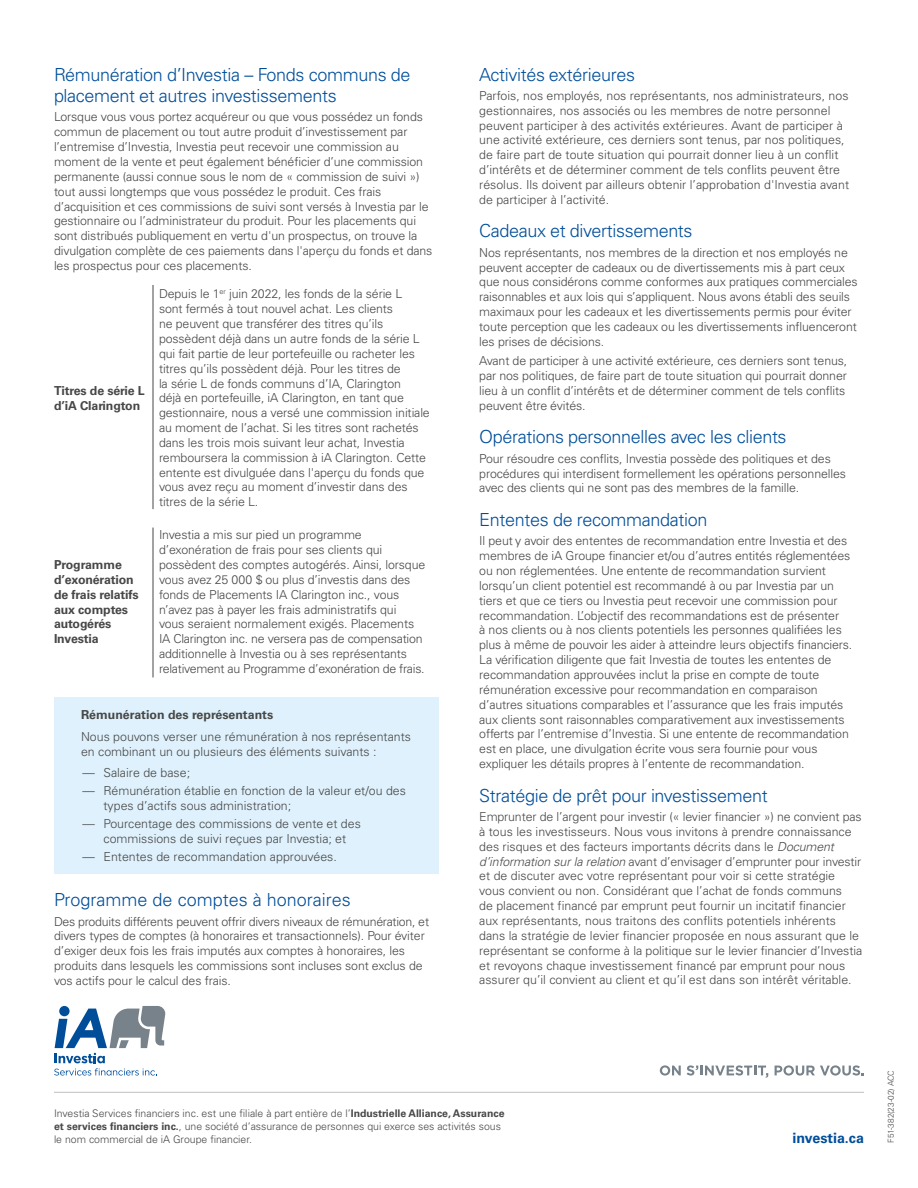
<style>
.page{position:relative;width:918px;height:1188px;background:#fff}
.page>*{position:absolute;margin:0;border:0;box-sizing:border-box;transform-origin:0 0}
.t1{font:300 18px/21.6px "Univers LT Pro 45";letter-spacing:-.02em;color:#004e9a}
.t2{font:300 18px "Univers LT Pro 45";color:#004e9a}
.t3{font:700 14.25px "Univers LT Pro 65";color:#004e9a}
.P_Encadre{font:300 12.3px/14.9px "Univers LT Pro 45";letter-spacing:-.01em;color:#474747}
.H3_Encadre{font:700 12.3px/14.9px "Univers LT Pro 65";letter-spacing:-.01em;color:#474747}
.t4{font:300 10.5px/12.8px "Univers LT Pro 45";color:#474747}
.t5{font:300 8.25px "Univers LT Pro 45";color:#474747}
.s1{font-style:italic}
.s2{font-family:"Univers LT Pro 65";font-weight:700}
</style>
<div class="page">
<svg style="left:54px;top:1006px;width:111px;height:70px"></svg>
<hr style="left:54px;top:1092px;width:810px;height:1px;background:#bfc0c1">
<svg style="left:660px;top:1065px;width:21px;height:11px"></svg>
<svg style="left:687px;top:1065px;width:81px;height:13px"></svg>
<svg style="left:775px;top:1065px;width:89px;height:11px"></svg>
<div style="left:54px;top:697px;width:385px;height:36px;background:#dff1fc"></div>
<div style="left:54px;top:718px;width:385px;height:51px;background:#dff1fc"></div>
<div style="left:54px;top:759px;width:385px;height:78px;background:#dff1fc"></div>
<div style="left:54px;top:792px;width:385px;height:78px;background:#dff1fc"></div>
<div style="left:54px;top:838px;width:385px;height:36px;background:#dff1fc"></div>
<hr style="left:153px;top:285px;width:1px;height:224px;background:#474747">
<hr style="left:153px;top:527px;width:1px;height:150px;background:#474747">
<h2 class="t1" style="left:54px;top:63px;width:358px">Rémunération d’Investia – Fonds communs de placement et autres investissements</h2>
<p class="P_Encadre" style="left:54px;top:109px;width:380px">Lorsque vous vous portez acquéreur ou que vous possédez un fonds commun de placement ou tout autre produit d’investissement par l’entremise d’Investia, Investia peut recevoir une commission au moment de la vente et peut également bénéficier d’une commission permanente (aussi connue sous le nom de « commission de suivi ») tout aussi longtemps que vous possédez le produit. Ces frais d’acquisition et ces commissions de suivi sont versés à Investia par le gestionnaire ou l’administrateur du produit. Pour les placements qui sont distribués publiquement en vertu d'un prospectus, on trouve la divulgation complète de ces paiements dans l'aperçu du fonds et dans les prospectus pour ces placements.</p>
<h3 class="H3_Encadre" style="left:54px;top:383px;width:92px">Titres de série L d’iA Clarington</h3>
<p class="P_Encadre" style="left:159px;top:286px;width:272px">Depuis le 1<sup>er</sup> juin 2022, les fonds de la série L<br>sont fermés à tout nouvel achat. Les clients<br>ne peuvent que transférer des titres qu’ils possèdent déjà dans un autre fonds de la série L qui fait partie de leur portefeuille ou racheter les titres qu’ils possèdent déjà. Pour les titres de<br>la série L de fonds communs d’IA, Clarington<br>déjà en portefeuille, iA Clarington, en tant que gestionnaire, nous a versé une commission initiale au moment de l’achat. Si les titres sont rachetés dans les trois mois suivant leur achat, Investia remboursera la commission à iA Clarington. Cette entente est divulguée dans l'aperçu du fonds que vous avez reçu au moment d’investir dans des titres de la série L.</p>
<p class="P_Encadre" style="left:159px;top:527px;width:268px">Investia a mis sur pied un programme d’exonération de frais pour ses clients qui possèdent des comptes autogérés. Ainsi, lorsque vous avez 25 000 $ ou plus d’investis dans des fonds de Placements IA Clarington inc., vous n’avez pas à payer les frais administratifs qui<br>vous seraient normalement exigés. Placements IA Clarington inc. ne versera pas de compensation additionnelle à Investia ou à ses représentants relativement au Programme d’exonération de frais.</p>
<h3 class="H3_Encadre" style="left:81px;top:707px;width:194px">Rémunération des représentants</h3>
<p class="P_Encadre" style="left:81px;top:729px;width:332px">Nous pouvons verser une rémunération à nos représentants en combinant un ou plusieurs des éléments suivants :</p>
<p class="P_Encadre" style="left:82px;top:765px;width:109px">— Salaire de base;</p>
<p class="P_Encadre" style="left:104px;top:783px;width:304px;text-indent:-21px">— Rémunération établie en fonction de la valeur et/ou des types d’actifs sous administration;</p>
<p class="P_Encadre" style="left:82px;top:816px;width:280px;text-align:center">— Pourcentage des commissions de vente et des commissions de suivi reçues par Investia; et</p>
<p class="P_Encadre" style="left:82px;top:848px;width:256px">— Ententes de recommandation approuvées.</p>
<h2 class="t2" style="left:54px;top:888px;width:298px">Programme de comptes à honoraires</h2>
<p class="P_Encadre" style="left:54px;top:913px;width:377px">Des produits différents peuvent offrir divers niveaux de rémunération, et divers types de comptes (à honoraires et transactionnels). Pour éviter d’exiger deux fois les frais imputés aux comptes à honoraires, les produits dans lesquels les commissions sont incluses sont exclus de vos actifs pour le calcul des frais.</p>
<h3 class="H3_Encadre" style="left:54px;top:557px;width:86px">Programme d’exonération de frais relatifs aux comptes autogérés<br>Investia</h3>
<h2 class="t1" style="left:479px;top:63px;width:157px">Activités extérieures</h2>
<p class="P_Encadre" style="left:479px;top:88px;width:371px">Parfois, nos employés, nos représentants, nos administrateurs, nos gestionnaires, nos associés ou les membres de notre personnel peuvent participer à des activités extérieures. Avant de participer à une activité extérieure, ces derniers sont tenus, par nos politiques, de faire part de toute situation qui pourrait donner lieu à un conflit d’intérêts et de déterminer comment de tels conflits peuvent être résolus. Ils doivent par ailleurs obtenir l’approbation d'Investia avant de participer à l’activité.</p>
<h2 class="t1" style="left:479px;top:220px;width:215px">Cadeaux et divertissements</h2>
<p class="P_Encadre" style="left:479px;top:245px;width:380px">Nos représentants, nos membres de la direction et nos employés ne peuvent accepter de cadeaux ou de divertissements mis à part ceux que nous considérons comme conformes aux pratiques commerciales raisonnables et aux lois qui s’appliquent. Nous avons établi des seuils maximaux pour les cadeaux et les divertissements permis pour éviter toute perception que les cadeaux ou les divertissements influenceront les prises de décisions.</p>
<p class="P_Encadre" style="left:479px;top:353px;width:370px">Avant de participer à une activité extérieure, ces derniers sont tenus, par nos politiques, de faire part de toute situation qui pourrait donner lieu à un conflit d’intérêts et de déterminer comment de tels conflits peuvent être évités.</p>
<h2 class="t1" style="left:479px;top:426px;width:309px">Opérations personnelles avec les clients</h2>
<p class="P_Encadre" style="left:479px;top:451px;width:368px">Pour résoudre ces conflits, Investia possède des politiques et des procédures qui interdisent formellement les opérations personnelles avec des clients qui ne sont pas des membres de la famille.</p>
<h2 class="t1" style="left:479px;top:508px;width:230px">Ententes de recommandation</h2>
<p class="P_Encadre" style="left:479px;top:533px;width:375px">Il peut y avoir des ententes de recommandation entre Investia et des membres de iA Groupe financier et/ou d’autres entités réglementées ou non réglementées. Une entente de recommandation survient lorsqu’un client potentiel est recommandé à ou par Investia par un tiers et que ce tiers ou Investia peut recevoir une commission pour recommandation. L’objectif des recommandations est de présenter<br>à nos clients ou à nos clients potentiels les personnes qualifiées les plus à même de pouvoir les aider à atteindre leurs objectifs financiers.<br>La vérification diligente que fait Investia de toutes les ententes de recommandation approuvées inclut la prise en compte de toute rémunération excessive pour recommandation en comparaison d’autres situations comparables et l’assurance que les frais imputés aux clients sont raisonnables comparativement aux investissements offerts par l’entremise d’Investia. Si une entente de recommandation est en place, une divulgation écrite vous sera fournie pour vous expliquer les détails propres à l’entente de recommandation.</p>
<h2 class="t1" style="left:479px;top:784px;width:290px">Stratégie de prêt pour investissement</h2>
<p class="P_Encadre" style="left:479px;top:809px;width:385px">Emprunter de l’argent pour investir (« levier financier ») ne convient pas à tous les investisseurs. Nous vous invitons à prendre connaissance des risques et des facteurs importants décrits dans le <span class="s1">Document d’information sur la relation</span> avant d’envisager d’emprunter pour investir et de discuter avec votre représentant pour voir si cette stratégie vous convient ou non. Considérant que l’achat de fonds communs<br>de placement financé par emprunt peut fournir un incitatif financier aux représentants, nous traitons des conflits potentiels inhérents dans la stratégie de levier financier proposée en nous assurant que le représentant se conforme à la politique sur le levier financier d’Investia et revoyons chaque investissement financé par emprunt pour nous assurer qu’il convient au client et qu’il est dans son intérêt véritable.</p>
<p class="t4" style="left:54px;top:1107px;width:452px">Investia Services financiers inc. est une filiale à part entière de l’<span class="s2">Industrielle Alliance, Assurance et services financiers inc.</span>, une société d’assurance de personnes qui exerce ses activités sous le nom commercial de iA Groupe financier.</p>
<p class="t3" style="left:792px;top:1128px;width:73px">investia.ca</p>
<p class="t5" style="left:886px;top:1143px;width:74px;rotate:-90deg">F51-382(23-02) ACC</p>
</div>
